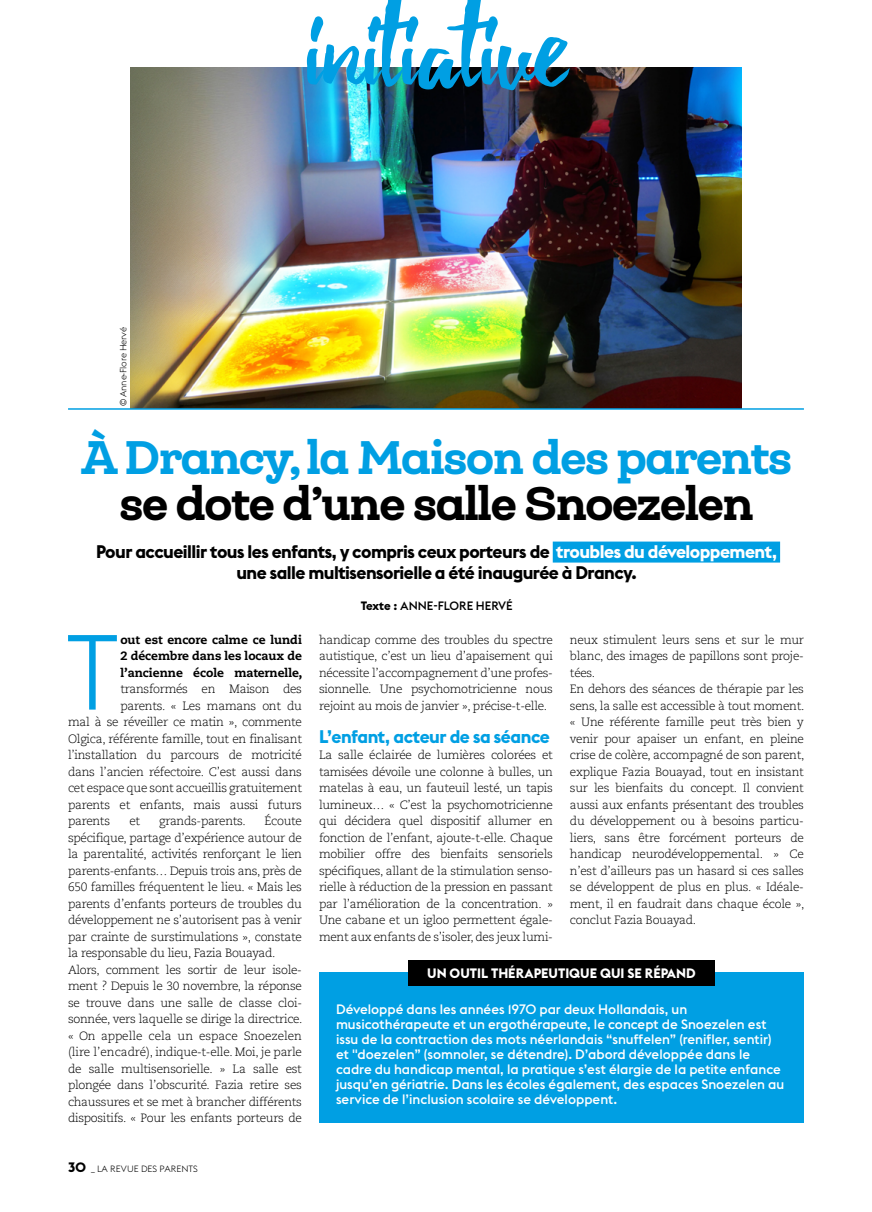
<style>
.page{position:relative;width:872px;height:1212px;background:#fff}
.page>*{position:absolute;margin:0;border:0;box-sizing:border-box;transform-origin:0 0}
.t1{font:120px "Beacon";letter-spacing:.01em;color:#009fe3}
.t2{font:300 105px "Euclid Flex";color:#009fe3}
.t3{font:900 45px "Queulat";letter-spacing:-.045em;color:#009fe3}
.t4{font:900 45px "Queulat";letter-spacing:-.045em;color:#000}
.t5{font:700 18px/21px "Euclid Flex";letter-spacing:-.03em;color:#000;text-align:center}
.t6{font:700 18px "Euclid Flex";letter-spacing:-.025em;color:#009fe3}
.t7{font:500 13.5px/15px "Euclid Flex";color:#fff}
.t8{font:700 13.5px "Euclid Flex";color:#fff}
.t9{font:300 12px/16.5px "Caecilia LT Std";letter-spacing:-.025em;color:#000;text-align:justify}
.t10{font:300 12px/16.5px "Caecilia LT Pro 45";letter-spacing:-.025em;color:#000;text-align:justify}
.t11{font:800 12px/16.5px "Caecilia LT Std";letter-spacing:-.005em;color:#000;text-align:justify}
.t12{font:500 12px "Euclid Flex";color:#000}
.t13{font:300 9px "Euclid Flex";color:#000}
.t14{font:300 9px "Euclid Flex";letter-spacing:-.025em;color:#000}
.s1{color:#fff}
.s2{font-weight:700}
.s3{font-weight:700;font-size:13.5px}
</style>
<div class="page">
<div style="left:553px;top:541px;width:227px;height:21px;background:#009fe3"></div>
<img style="left:131px;top:68px;width:610px;height:340px">
<hr style="left:68px;top:408px;width:736px;height:2px;background:#009fe3">
<div style="left:319px;top:972px;width:485px;height:151px;background:#009fe3"></div>
<div style="left:408px;top:960px;width:306px;height:26px;background:#000"></div>
<p class="t14" style="left:118px;top:406px;width:80px;rotate:-90deg">© Anne-Flore Hervé</p>
<h1 class="t1" style="left:306px;top:-24px;width:262px">initiative</h1>
<h3 class="t3" style="left:81px;top:426px;width:713px">À Drancy, la Maison des parents</h3>
<h3 class="t4" style="left:119px;top:472px;width:636px">se dote d’une salle Snoezelen</h3>
<h3 class="t5" style="left:96px;top:541px;width:682px">Pour accueillir tous les enfants, y compris ceux porteurs de <span class="s1">troubles du développement, </span>une salle multisensorielle a été inaugurée à Drancy.</h3>
<p class="t12" style="left:361px;top:598px;width:153px"><span class="s2">Texte :</span> ANNE-FLORE HERVÉ</p>
<h2 class="t2" style="left:66px;top:612px;width:55px">T</h2>
<p class="t11" style="left:121px;top:631px;width:183px">out est encore calme ce lundi 2 décembre dans les locaux de l’ancienne école maternelle,</p>
<p class="t10" style="left:121px;top:680px;width:183px">transformés en Maison des</p>
<p class="t10" style="left:121px;top:697px;width:183px">parents. « Les mamans ont du</p>
<p class="t10" style="left:68px;top:713px;width:235px">mal à se réveiller ce matin », commente</p>
<p class="t10" style="left:68px;top:730px;width:235px">Olgica, référente famille, tout en finalisant</p>
<p class="t10" style="left:68px;top:746px;width:235px">l’installation du parcours de motricité</p>
<p class="t10" style="left:68px;top:763px;width:235px">dans l’ancien réfectoire. C’est aussi dans</p>
<p class="t10" style="left:68px;top:779px;width:235px">cet espace que sont accueillis gratuitement</p>
<p class="t10" style="left:68px;top:796px;width:235px">parents et enfants, mais aussi futurs</p>
<p class="t10" style="left:68px;top:812px;width:44px">parents</p>
<p class="t10" style="left:129px;top:812px;width:12px">et</p>
<p class="t10" style="left:159px;top:812px;width:88px">grands-parents.</p>
<p class="t10" style="left:68px;top:812px;width:235px;text-indent:196px">Écoute spécifique, partage d’expérience autour de la parentalité, activités renforçant le lien parents-enfants… Depuis trois ans, près de 650 familles fréquentent le lieu. « Mais les parents d’enfants porteurs de troubles du développement ne s’autorisent pas à venir par crainte de surstimulations », constate la responsable du lieu, Fazia Bouayad.</p>
<p class="t9" style="left:68px;top:961px;width:236px">Alors, comment les sortir de leur isole&shy;ment ? Depuis le 30 novembre, la réponse se trouve dans une salle de classe cloi&shy;sonnée, vers laquelle se dirige la directrice. « On appelle cela un espace Snoezelen (lire l’encadré), indique-t-elle. Moi, je parle de salle multisensorielle. » La salle est plongée dans l’obscurité. Fazia retire ses chaussures et se met à brancher différents dispositifs. « Pour les enfants porteurs de</p>
<p class="t13" style="left:68px;top:1163px;width:131px"><span class="s3">30</span> _ LA REVUE DES PARENTS</p>
<p class="t9" style="left:319px;top:631px;width:235px">handicap comme des troubles du spectre autistique, c’est un lieu d’apaisement qui nécessite l’accompagnement d’une profes&shy;sionnelle. Une psychomotricienne nous rejoint au mois de janvier », précise-t-elle.</p>
<h3 class="t6" style="left:319px;top:726px;width:232px">L’enfant, acteur de sa séance</h3>
<p class="t9" style="left:319px;top:747px;width:235px">La salle éclairée de lumières colorées et tamisées dévoile une colonne à bulles, un matelas à eau, un fauteuil lesté, un tapis lumineux… « C’est la psychomotricienne qui décidera quel dispositif allumer en fonction de l’enfant, ajoute-t-elle. Chaque mobilier offre des bienfaits sensoriels spécifiques, allant de la stimulation senso&shy;rielle à réduction de la pression en passant par l’amélioration de la concentration. » Une cabane et un igloo permettent égale&shy;ment aux enfants de s’isoler, des jeux lumi-</p>
<p class="t9" style="left:570px;top:631px;width:236px;text-align:left">neux stimulent leurs sens et sur le mur blanc, des images de papillons sont proje&shy;tées.<br>En dehors des séances de thérapie par les sens, la salle est accessible à tout moment. « Une référente famille peut très bien y venir pour apaiser un enfant, en pleine crise de colère, accompagné de son parent, explique Fazia Bouayad, tout en insistant sur les bienfaits du concept. Il convient aussi aux enfants présentant des troubles du développement ou à besoins particu&shy;liers, sans être forcément porteurs de handicap neurodéveloppemental. » Ce n’est d’ailleurs pas un hasard si ces salles se développent de plus en plus. « Idéale&shy;ment, il en faudrait dans chaque école », conclut Fazia Bouayad.</p>
<p class="t8" style="left:427px;top:966px;width:270px">UN OUTIL THÉRAPEUTIQUE QUI SE RÉPAND</p>
<p class="t7" style="left:336px;top:1001px;width:450px">Développé dans les années 1970 par deux Hollandais, un musicothérapeute et un ergothérapeute, le concept de Snoezelen est issu de la contraction des mots néerlandais “snuffelen” (renifler, sentir) et "doezelen” (somnoler, se détendre). D’abord développée dans le cadre du handicap mental, la pratique s’est élargie de la petite enfance jusqu’en gériatrie. Dans les écoles également, des espaces Snoezelen au service de l’inclusion scolaire se développent.</p>
</div>
